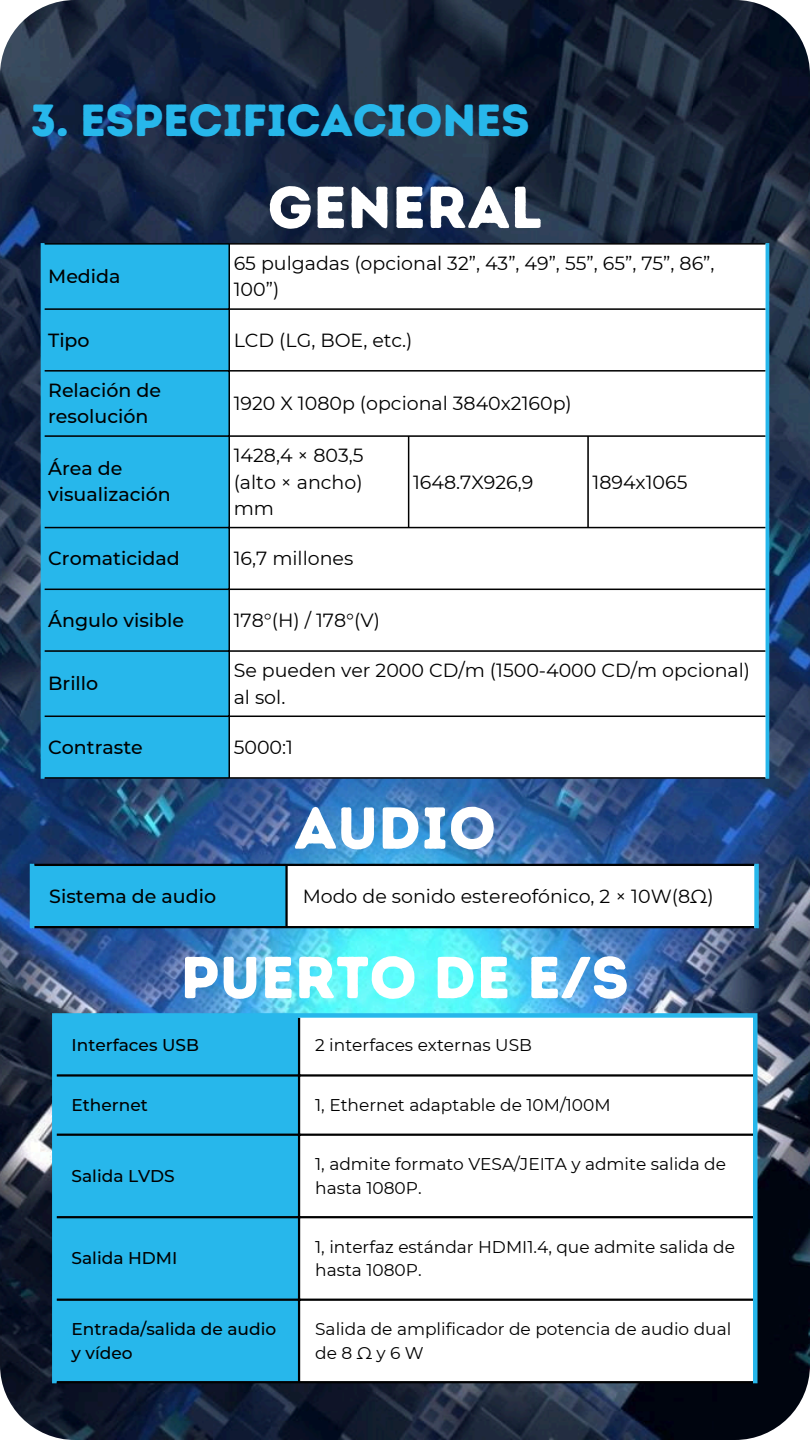
<style>
.page{position:relative;width:810px;height:1440px;background:#fff}
.page>*{position:absolute;margin:0;border:0;box-sizing:border-box;transform-origin:0 0}
.t1{font:59px "Intro Rust Base";letter-spacing:.005em;color:#fff}
.t2{font:45px "Intro Rust Base";letter-spacing:-.01em;color:#27b7eb}
.t3{font:19px/26.2px "Montserrat";color:#000}
.t4{font:500 19px/26.2px "Montserrat";color:#000}
.t5{font:17px/23.2px "Montserrat";color:#000}
.t6{font:500 17px/23.2px "Montserrat";color:#000}
</style>
<div class="page">
<img style="left:0;top:0;width:810px;height:1440px;border-radius:75px">
<img style="left:112px;top:1383px;width:585px;height:15px">
<div style="left:44px;top:245px;width:184px;height:532px;background:#27b7eb"></div>
<svg style="left:230px;top:245px;width:536px;height:532px"></svg>
<hr style="left:228px;top:245px;width:2px;height:532px;background:#000">
<hr style="left:408px;top:437px;width:1px;height:90px;background:#000">
<hr style="left:587px;top:437px;width:2px;height:90px;background:#000">
<hr style="left:44px;top:243px;width:722px;height:2px;background:#000">
<hr style="left:44px;top:308px;width:722px;height:2px;background:#000">
<hr style="left:44px;top:370px;width:722px;height:2px;background:#000">
<hr style="left:44px;top:435px;width:722px;height:2px;background:#000">
<hr style="left:44px;top:527px;width:722px;height:1px;background:#000">
<hr style="left:44px;top:589px;width:722px;height:1px;background:#000">
<hr style="left:44px;top:650px;width:722px;height:2px;background:#000">
<hr style="left:44px;top:716px;width:722px;height:1px;background:#000">
<hr style="left:44px;top:777px;width:722px;height:2px;background:#000">
<hr style="left:41px;top:243px;width:3px;height:536px;background:#27b7eb">
<hr style="left:766px;top:243px;width:3px;height:536px;background:#27b7eb">
<div style="left:32px;top:865px;width:255px;height:62px;background:#27b7eb"></div>
<div style="left:286px;top:865px;width:471px;height:62px;background:#fff"></div>
<hr style="left:285px;top:866px;width:3px;height:60px;background:#000">
<hr style="left:34px;top:864px;width:720px;height:2px;background:#000">
<hr style="left:34px;top:926px;width:720px;height:2px;background:#000">
<hr style="left:30px;top:864px;width:4px;height:64px;background:#27b7eb">
<div style="left:754px;top:864px;width:5px;height:64px;background:#27b7eb"></div>
<div style="left:57px;top:1018px;width:241px;height:363px;background:#27b7eb"></div>
<svg style="left:300px;top:1018px;width:453px;height:363px"></svg>
<hr style="left:298px;top:1018px;width:2px;height:363px;background:#000">
<hr style="left:57px;top:1074px;width:696px;height:3px;background:#000">
<hr style="left:57px;top:1134px;width:696px;height:2px;background:#000">
<hr style="left:57px;top:1216px;width:696px;height:2px;background:#000">
<hr style="left:57px;top:1299px;width:696px;height:2px;background:#000">
<hr style="left:57px;top:1381px;width:696px;height:2px;background:#000">
<div style="left:52px;top:1018px;width:5px;height:365px;background:#27b7eb"></div>
<div style="left:753px;top:1018px;width:5px;height:365px;background:#27b7eb"></div>
<div style="left:52px;top:1013px;width:706px;height:5px;background:#27b7eb"></div>
<p class="t2" style="left:31px;top:93px;width:501px">3. ESPECIFICACIONES</p>
<p class="t4" style="left:48px;top:263px;width:74px">Medida</p>
<p class="t1" style="left:268px;top:172px;width:276px">GENERAL</p>
<p class="t3" style="left:234px;top:250px;width:482px">65 pulgadas (opcional 32”, 43”, 49”, 55”, 65”, 75”, 86”,<br>100”)</p>
<h2 class="t4" style="left:48px;top:327px;width:43px">Tipo</h2>
<p class="t3" style="left:234px;top:327px;width:180px">LCD (LG, BOE, etc.)</p>
<p class="t4" style="left:48px;top:377px;width:114px">Relación de resolución</p>
<p class="t3" style="left:234px;top:390px;width:340px">1920 X 1080p (opcional 3840x2160p)</p>
<p class="t4" style="left:48px;top:455px;width:124px">Área de visualización</p>
<p class="t3" style="left:234px;top:442px;width:131px;text-align:justify">1428,4 × 803,5 (alto × ancho) mm</p>
<p class="t4" style="left:48px;top:545px;width:133px">Cromaticidad</p>
<p class="t3" style="left:234px;top:545px;width:121px">16,7 millones</p>
<p class="t4" style="left:48px;top:607px;width:137px">Ángulo visible</p>
<p class="t3" style="left:234px;top:607px;width:148px">178°(H) / 178°(V)</p>
<p class="t3" style="left:413px;top:469px;width:122px">1648.7X926,9</p>
<p class="t3" style="left:593px;top:469px;width:97px">1894x1065</p>
<p class="t4" style="left:48px;top:670px;width:52px">Brillo</p>
<p class="t3" style="left:234px;top:657px;width:518px">Se pueden ver 2000 CD/m (1500-4000 CD/m opcional) al sol.</p>
<p class="t4" style="left:48px;top:734px;width:96px">Contraste</p>
<p class="t3" style="left:234px;top:734px;width:61px">5000:1</p>
<p class="t1" style="left:294px;top:793px;width:203px">AUDIO</p>
<p class="t4" style="left:49px;top:883px;width:168px">Sistema de audio</p>
<h1 class="t3" style="left:303px;top:883px;width:412px">Modo de sonido estereofónico, 2 × 10W(8Ω)</h1>
<p class="t1" style="left:181px;top:942px;width:450px">PUERTO DE E/S</p>
<h1 class="t6" style="left:72px;top:1034px;width:129px">Interfaces USB</h1>
<p class="t5" style="left:315px;top:1034px;width:218px">2 interfaces externas USB</p>
<p class="t6" style="left:72px;top:1093px;width:78px">Ethernet</p>
<p class="t5" style="left:315px;top:1093px;width:297px">1, Ethernet adaptable de 10M/100M</p>
<p class="t6" style="left:72px;top:1164px;width:105px">Salida LVDS</p>
<p class="t5" style="left:315px;top:1153px;width:412px">1, admite formato VESA/JEITA y admite salida de hasta 1080P.</p>
<p class="t6" style="left:72px;top:1246px;width:107px">Salida HDMI</p>
<p class="t5" style="left:315px;top:1235px;width:421px">1, interfaz estándar HDMI1.4, que admite salida de hasta 1080P.</p>
<p class="t6" style="left:72px;top:1318px;width:206px">Entrada/salida de audio y vídeo</p>
<p class="t5" style="left:315px;top:1318px;width:418px">Salida de amplificador de potencia de audio dual de8Ωy6W</p>
</div>
